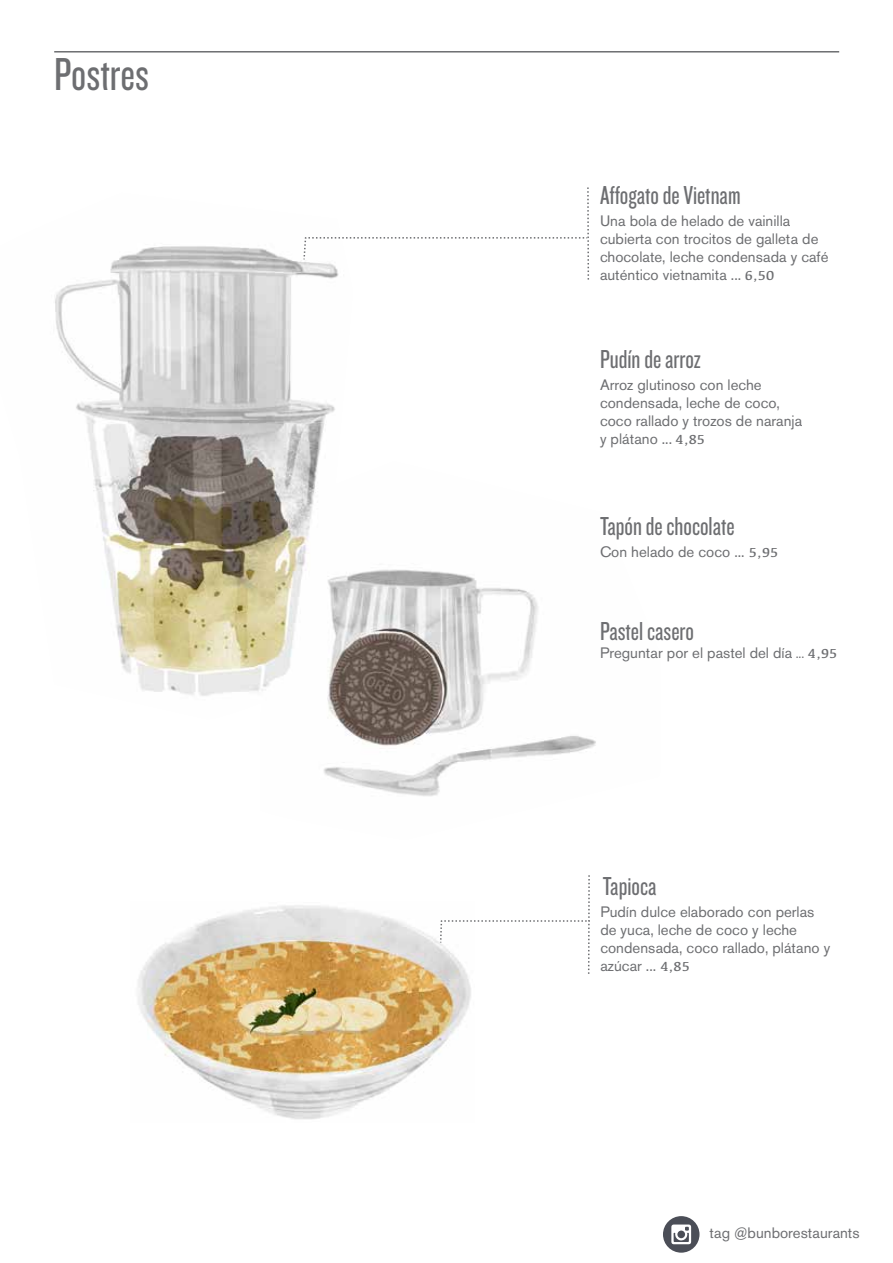
<style>
.page{position:relative;width:893px;height:1263px;background:#fff}
.page>*{position:absolute;margin:0;border:0;box-sizing:border-box;transform-origin:0 0}
.t1{font:48px "Knockout HTF28 Junior Featherwt";color:#6d6e71}
.t2{font:27px "Knockout HTF28 Junior Featherwt";color:#6d6e71}
.t3{font:15px/18px "Akzidenz Grotesk BE";color:#6d6e71}
.s1{font-family:"Kefa";font-size:13.5px}
.s2{font-size:12.75px}
</style>
<div class="page">
<img style="left:323px;top:569px;width:273px;height:227px">
<img style="left:55px;top:246px;width:298px;height:475px">
<svg style="left:302px;top:187px;width:287px;height:93px"></svg>
<hr style="left:54px;top:51px;width:785px;height:2px;background:#6d6e71">
<img style="left:138px;top:905px;width:333px;height:214px">
<svg style="left:439px;top:875px;width:151px;height:99px"></svg>
<div style="left:663px;top:1216px;width:36px;height:37px;background:#4b4e57;border-radius:50%"></div>
<svg style="left:671px;top:1224px;width:20px;height:20px"></svg>
<h1 class="t1" style="left:54px;top:50px;width:96px">Postres</h1>
<h2 class="t2" style="left:600px;top:182px;width:142px">Affogato de Vietnam</h2>
<p class="t3" style="left:600px;top:212px;width:230px">Una bola de helado de vainilla cubierta con trocitos de galleta de chocolate, leche condensada y café auténtico vietnamita ... <span class="s1">6,50</span></p>
<h2 class="t2" style="left:600px;top:345px;width:103px">Pudín de arroz</h2>
<p class="t3" style="left:600px;top:376px;width:204px">Arroz glutinoso con leche condensada, leche de coco, coco rallado y trozos de naranja y plátano ... <span class="s1">4,85</span></p>
<h2 class="t2" style="left:600px;top:513px;width:136px">Tapón de chocolate</h2>
<p class="t3" style="left:600px;top:543px;width:180px">Con helado de coco ... <span class="s1">5,95</span></p>
<h2 class="t2" style="left:600px;top:618px;width:96px">Pastel casero</h2>
<p class="t3" style="left:600px;top:644px;width:239px">Preguntar por el pastel del día <span class="s2">...</span> <span class="s1">4,95</span></p>
<h2 class="t2" style="left:603px;top:872px;width:55px">Tapioca</h2>
<p class="t3" style="left:600px;top:902px;width:232px">Pudín dulce elaborado con perlas de yuca, leche de coco y leche condensada, coco rallado, plátano y azúcar ... <span class="s1">4,85</span></p>
<p class="t3" style="left:709px;top:1224px;width:152px">tag @bunborestaurants</p>
</div>
